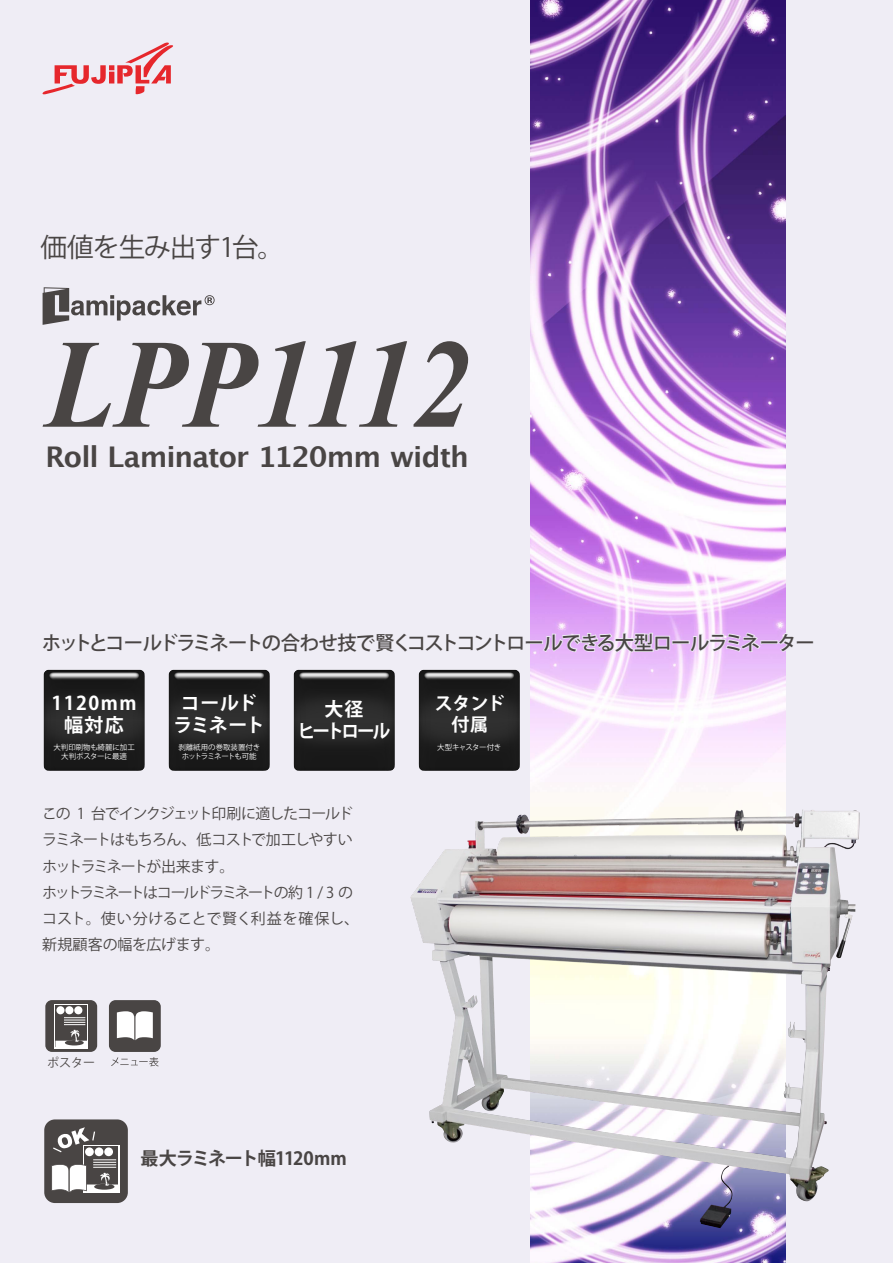
<style>
.page{position:relative;width:893px;height:1263px;background:#efedf5}
.page>*{position:absolute;margin:0;border:0;box-sizing:border-box;transform-origin:0 0}
.t1{font:700 28.5px "Lucida Grande";letter-spacing:-.035em;color:#494544}
.t2{font:26.55px "Koz Go Pro";letter-spacing:-.045em;color:#494544}
.t3{font:500 19.35px "Koz Go Pro";letter-spacing:-.08em;color:#494544}
.t4{font:700 18.9px/22.6px "Koz Go Pro";letter-spacing:.08em;color:#fff;text-align:center}
.t5{font:700 18.9px/22.6px "Koz Go Pro";letter-spacing:-.05em;color:#fff;text-align:center}
.t6{font:700 18.9px/22.6px "Koz Go Pro";letter-spacing:-.14em;color:#fff;text-align:center}
.t7{font:700 18.15px "Koz Go Pro";letter-spacing:-.05em;color:#494544}
.t8{font:700 18px/21.6px "Koz Go Pro";letter-spacing:-.01em;color:#fff;text-align:center}
.t9{font:15px/26.2px "Koz Go Pro";letter-spacing:-.07em;color:#494544}
.t10{font:12px "Koz Go Pro";color:#494544}
.t11{font:7.5px/9px "Koz Go Pro";letter-spacing:-.01em;color:#fff;text-align:center}
.t12{font:7.5px "Koz Go Pro";letter-spacing:-.04em;color:#fff}
</style>
<div class="page">
<img style="left:531px;top:0;width:255px;height:1263px">
<img style="left:410px;top:810px;width:419px;height:418px">
<svg style="left:42px;top:42px;width:131px;height:53px"></svg>
<svg style="left:43px;top:287px;width:172px;height:38px"></svg>
<img style="left:43px;top:670px;width:102px;height:101px">
<img style="left:293px;top:670px;width:102px;height:101px">
<img style="left:418px;top:670px;width:102px;height:101px">
<img style="left:168px;top:670px;width:102px;height:101px">
<div style="left:45px;top:1000px;width:52px;height:52px;background:#494544;border-radius:7px"></div>
<div style="left:54px;top:1004px;width:34px;height:44px;background:#fff"></div>
<svg style="left:55px;top:1005px;width:32px;height:12px"></svg>
<div style="left:56px;top:1006px;width:9px;height:8px;background:#fff;border-radius:50%"></div>
<div style="left:65px;top:1006px;width:8px;height:8px;background:#fff;border-radius:50%"></div>
<div style="left:74px;top:1006px;width:8px;height:8px;background:#fff;border-radius:50%"></div>
<svg style="left:55px;top:1017px;width:32px;height:30px"></svg>
<div style="left:109px;top:1000px;width:52px;height:52px;background:#494544;border-radius:7px"></div>
<svg style="left:117px;top:1011px;width:36px;height:29px"></svg>
<svg style="left:111px;top:1057px;width:48px;height:9px"></svg>
<div style="left:44px;top:1119px;width:84px;height:84px;background:#494544;border-radius:11px"></div>
<svg style="left:53px;top:1127px;width:42px;height:26px"></svg>
<div style="left:83px;top:1145px;width:36px;height:47px;background:#fff"></div>
<div style="left:84px;top:1146px;width:34px;height:45px;background:#494544"></div>
<div style="left:85px;top:1147px;width:9px;height:9px;background:#fff;border-radius:50%"></div>
<div style="left:95px;top:1147px;width:8px;height:9px;background:#fff;border-radius:50%"></div>
<div style="left:104px;top:1147px;width:9px;height:9px;background:#fff;border-radius:50%"></div>
<svg style="left:51px;top:1159px;width:67px;height:34px"></svg>
<svg style="left:530px;top:632px;width:256px;height:21px"></svg>
<svg style="left:43px;top:341px;width:364px;height:86px"></svg>
<svg style="left:413px;top:341px;width:55px;height:86px"></svg>
<p class="t2" style="left:40px;top:230px;width:245px">価値を生み出す1台。</p>
<p class="t1" style="left:46px;top:433px;width:425px">Roll Laminator 1120mm width</p>
<p class="t3" style="left:42px;top:630px;width:774px">ホットとコールドラミネートの合わせ技で賢くコストコントロールできる大型ロールラミネーター</p>
<p class="t4" style="left:51px;top:692px;width:87px">1120mm幅対応</p>
<p class="t11" style="left:53px;top:743px;width:83px">大判印刷物も綺麗に加工大判ポスターに最適</p>
<p class="t5" style="left:174px;top:692px;width:93px">コールドラミネート</p>
<p class="t11" style="left:178px;top:743px;width:83px">剥離紙用の巻取装置付きホットラミネートも可能</p>
<p class="t6" style="left:298px;top:698px;width:94px">大径<br>ヒートロール</p>
<p class="t8" style="left:435px;top:693px;width:72px">スタンド付属</p>
<p class="t12" style="left:437px;top:743px;width:66px">大型キャスター付き</p>
<p class="t9" style="left:42px;top:801px;width:319px">この 1 台でインクジェット印刷に適したコールドラミネートはもちろん、低コストで加工しやすいホットラミネートが出来ます。<br>ホットラミネートはコールドラミネートの約 1 / 3 のコスト。使い分けることで賢く利益を確保し、新規顧客の幅を広げます。</p>
<p class="t10" style="left:47px;top:1054px;width:49px">ポスター</p>
<p class="t7" style="left:140px;top:1146px;width:208px">最大ラミネート幅1120mm</p>
</div>
